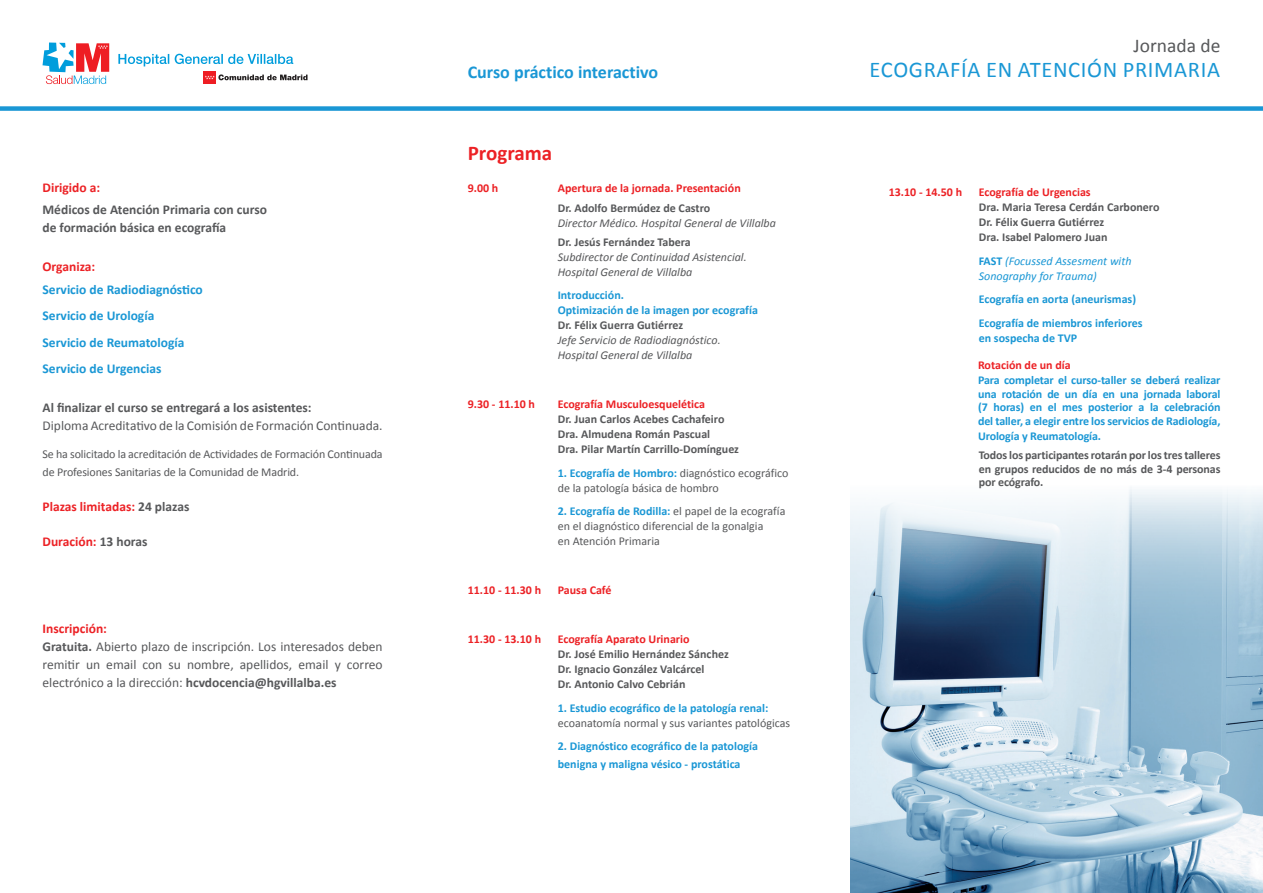
<style>
.page{position:relative;width:1263px;height:893px;background:#fff}
.page>*{position:absolute;margin:0;border:0;box-sizing:border-box;transform-origin:0 0}
.t1{font:22.5px "Calibri";letter-spacing:.03em;color:#1a97d5}
.t2{font:700 21px "Calibri";color:#ec2125}
.t3{font:19.5px "Calibri";color:#57585a}
.t4{font:700 18px "Calibri";color:#1a97d5}
.t5{font:13.5px/18px "Calibri";color:#57585a;text-align:justify}
.t6{font:700 13.5px/18px "Calibri";color:#57585a}
.t7{font:700 13.5px "Calibri";color:#1a97d5}
.t8{font:700 13.5px "Calibri";color:#ec2125}
.t9{font:700 12px/15px "Calibri";color:#57585a}
.t10{font:700 12px/13.5px "Calibri";color:#1a97d5}
.t11{font:12px/15px "Calibri";letter-spacing:-.01em;color:#57585a}
.t12{font:italic 12px/15px "Calibri";color:#57585a}
.t13{font:700 12px "Calibri";color:#ec2125}
.t14{font:italic 12px/15px "Calibri";color:#1a97d5}
.s1{color:#57585a}
.s2{font-weight:700}
.s3{font-weight:700;font-style:normal}
.s4{color:#ec2125}
.s5{font-weight:700;color:#1a97d5}
</style>
<div class="page">
<div style="left:0;top:106px;width:1263px;height:5px;background:#1a97d5"></div>
<img style="left:850px;top:489px;width:413px;height:404px">
<div style="left:203px;top:71px;width:13px;height:13px;background:#ee1d23"></div>
<svg style="left:205px;top:74px;width:102px;height:6px"></svg>
<svg style="left:43px;top:43px;width:66px;height:41px"></svg>
<svg style="left:118px;top:54px;width:175px;height:12px"></svg>
<p class="t8" style="left:43px;top:179px;width:59px">Dirigido a:</p>
<p class="t6" style="left:43px;top:201px;width:226px">Médicos de Atención Primaria con curso de formación básica en ecografía</p>
<p class="t8" style="left:43px;top:258px;width:54px">Organiza:</p>
<p class="t7" style="left:43px;top:281px;width:162px">Servicio de Radiodiagnóstico</p>
<p class="t7" style="left:43px;top:307px;width:113px">Servicio de Urología</p>
<p class="t7" style="left:43px;top:334px;width:143px">Servicio de Reumatología</p>
<p class="t7" style="left:43px;top:360px;width:120px">Servicio de Urgencias</p>
<p class="t6" style="left:43px;top:399px;width:271px">Al finalizar el curso se entregará a los asistentes:</p>
<p class="t5" style="left:43px;top:417px;width:342px">Diploma Acreditativo de la Comisión de Formación Continuada.</p>
<p class="t11" style="left:43px;top:445px;width:342px;line-height:18px">Se ha solicitado la acreditación de Actividades de Formación Continuada de Profesiones Sanitarias de la Comunidad de Madrid.</p>
<p class="t8" style="left:43px;top:498px;width:148px">Plazas limitadas: <span class="s1">24 plazas</span></p>
<p class="t8" style="left:43px;top:533px;width:106px">Duración: <span class="s1">13 horas</span></p>
<p class="t8" style="left:43px;top:620px;width:66px">Inscripción:</p>
<p class="t5" style="left:43px;top:638px;width:342px"><span class="s2">Gratuita.</span> Abierto plazo de inscripción. Los interesados deben remitir un email con su nombre, apellidos, email y correo electrónico a la dirección: <span class="s2">hcvdocencia@hgvillalba.es</span></p>
<p class="t3" style="left:1133px;top:33px;width:88px">Jornada de</p>
<p class="t4" style="left:468px;top:60px;width:192px">Curso práctico interactivo</p>
<p class="t1" style="left:869px;top:56px;width:352px">ECOGRAFÍA EN ATENCIÓN PRIMARIA</p>
<p class="t2" style="left:468px;top:140px;width:86px">Programa</p>
<p class="t13" style="left:468px;top:181px;width:32px">9.00 h</p>
<p class="t13" style="left:558px;top:181px;width:185px">Apertura de la jornada. Presentación</p>
<p class="t12" style="left:558px;top:200px;width:220px"><span class="s3">Dr. Adolfo Bermúdez de Castro<br></span>Director Médico. Hospital General de Villalba</p>
<p class="t12" style="left:558px;top:234px;width:190px"><span class="s3">Dr. Jesús Fernández Tabera<br></span>Subdirector de Continuidad Asistencial.<br>Hospital General de Villalba</p>
<p class="t10" style="left:558px;top:288px;width:202px;line-height:15px">Introducción.<br>Optimización de la imagen por ecografía</p>
<p class="t12" style="left:558px;top:317px;width:164px"><span class="s3">Dr. Félix Guerra Gutiérrez<br></span>Jefe Servicio de Radiodiagnóstico.<br>Hospital General de Villalba</p>
<p class="t13" style="left:468px;top:397px;width:69px">9.30 - 11.10 h</p>
<p class="t9" style="left:558px;top:397px;width:183px"><span class="s4">Ecografía Musculoesquelética<br></span>Dr. Juan Carlos Acebes Cachafeiro Dra. Almudena Román Pascual<br>Dra. Pilar Martín Carrillo-Domínguez</p>
<p class="t11" style="left:558px;top:465px;width:232px"><span class="s5">1. Ecografía de Hombro:</span> diagnóstico ecográfico de la patología básica de hombro</p>
<p class="t11" style="left:558px;top:504px;width:229px"><span class="s5">2. Ecografía de Rodilla:</span> el papel de la ecografía en el diagnóstico diferencial de la gonalgia<br>en Atención Primaria</p>
<p class="t13" style="left:468px;top:583px;width:75px">11.10 - 11.30 h</p>
<p class="t13" style="left:558px;top:583px;width:55px">Pausa Café</p>
<p class="t13" style="left:468px;top:632px;width:75px">11.30 - 13.10 h</p>
<p class="t9" style="left:558px;top:632px;width:172px"><span class="s4">Ecografía Aparato Urinario<br></span>Dr. José Emilio Hernández Sánchez<br>Dr. Ignacio González Valcárcel<br>Dr. Antonio Calvo Cebrián</p>
<p class="t11" style="left:558px;top:700px;width:234px"><span class="s5">1. Estudio ecográfico de la patología renal: </span>ecoanatomía normal y sus variantes patológicas</p>
<p class="t10" style="left:558px;top:737px;width:202px;line-height:18px">2. Diagnóstico ecográfico de la patología benigna y maligna vésico - prostática</p>
<p class="t13" style="left:889px;top:184px;width:75px">13.10 - 14.50 h</p>
<p class="t9" style="left:979px;top:185px;width:182px"><span class="s4">Ecografía de Urgencias<br></span>Dra. Maria Teresa Cerdán Carbonero<br>Dr. Félix Guerra Gutiérrez<br>Dra. Isabel Palomero Juan</p>
<p class="t14" style="left:979px;top:253px;width:154px"><span class="s3">FAST</span> (Focussed Assesment with<br>Sonography for Trauma)</p>
<p class="t10" style="left:979px;top:292px;width:159px">Ecografía en aorta (aneurismas)</p>
<p class="t10" style="left:979px;top:315px;width:165px;line-height:15px">Ecografía de miembros inferiores en sospecha de TVP</p>
<p class="t13" style="left:978px;top:358px;width:94px">Rotación de un día</p>
<p class="t10" style="left:978px;top:374px;width:244px;text-align:justify">Para completar el curso-taller se deberá realizar una rotación de un día en una jornada laboral (7 horas) en el mes posterior a la celebración del taller, a elegir entre los servicios de Radiología,</p>
<p class="t10" style="left:978px;top:429px;width:125px">Urología y Reumatología.</p>
<p class="t9" style="left:979px;top:448px;width:243px;line-height:13.5px;text-align:justify">Todos los participantes rotarán por los tres talleres en grupos reducidos de no más de 3-4 personas por ecógrafo.</p>
</div>
